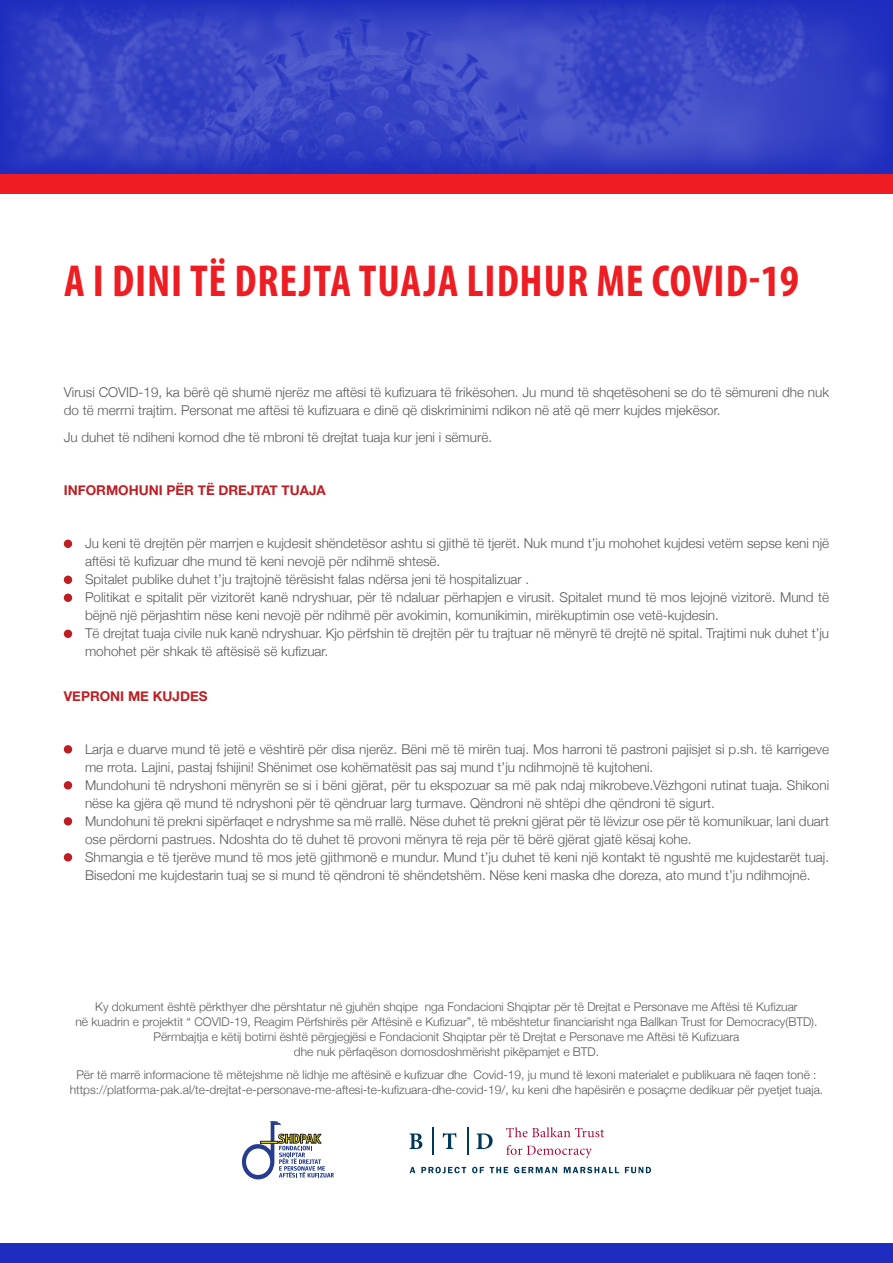
<style>
.page{position:relative;width:893px;height:1263px;background:#fff}
.page>*{position:absolute;margin:0;border:0;box-sizing:border-box;transform-origin:0 0}
.titull{font:700 condensed 45px "Myriad Pro";letter-spacing:.02em;color:#ee1d23}
.teksti_7_-7{font:300 13.5px/18px "Helvetica Neue";color:#57585a}
.teksi{font:300 13.5px/18px "Helvetica Neue";color:#57585a}
.teksti_bold{font:700 13.5px "Helvetica Neue";color:#be1e23}
.teksi-2{font:300 12px/15px "Helvetica Neue";color:#57585a;text-align:center}
</style>
<div class="page">
<img style="left:0;top:0;width:893px;height:174px">
<div style="left:64px;top:540px;width:8px;height:8px;background:#be1e23;border-radius:50%"></div>
<div style="left:64px;top:576px;width:8px;height:8px;background:#be1e23;border-radius:50%"></div>
<div style="left:64px;top:594px;width:8px;height:8px;background:#be1e23;border-radius:50%"></div>
<div style="left:64px;top:630px;width:8px;height:8px;background:#be1e23;border-radius:50%"></div>
<div style="left:64px;top:745px;width:8px;height:8px;background:#be1e23;border-radius:50%"></div>
<div style="left:64px;top:781px;width:8px;height:8px;background:#be1e23;border-radius:50%"></div>
<div style="left:64px;top:817px;width:8px;height:8px;background:#be1e23;border-radius:50%"></div>
<div style="left:64px;top:853px;width:8px;height:8px;background:#be1e23;border-radius:50%"></div>
<div style="left:0;top:1244px;width:893px;height:19px;background:#1e2dbe"></div>
<div style="left:0;top:174px;width:893px;height:19px;background:#ee1d23"></div>
<svg style="left:242px;top:1121px;width:92px;height:58px"></svg>
<svg style="left:409px;top:1133px;width:13px;height:16px"></svg>
<svg style="left:443px;top:1133px;width:13px;height:16px"></svg>
<svg style="left:476px;top:1133px;width:17px;height:16px"></svg>
<svg style="left:432px;top:1127px;width:1px;height:28px"></svg>
<svg style="left:468px;top:1127px;width:1px;height:28px"></svg>
<svg style="left:506px;top:1127px;width:98px;height:10px"></svg>
<svg style="left:506px;top:1145px;width:86px;height:13px"></svg>
<svg style="left:410px;top:1167px;width:5px;height:6px"></svg>
<svg style="left:421px;top:1167px;width:45px;height:6px"></svg>
<svg style="left:472px;top:1167px;width:12px;height:6px"></svg>
<svg style="left:490px;top:1167px;width:18px;height:6px"></svg>
<svg style="left:514px;top:1167px;width:43px;height:6px"></svg>
<svg style="left:564px;top:1167px;width:55px;height:6px"></svg>
<svg style="left:625px;top:1167px;width:26px;height:6px"></svg>
<p class="titull" style="left:64px;top:253px;width:736px">A I DINI TË DREJTA TUAJA LIDHUR ME COVID-19</p>
<p class="teksi" style="left:64px;top:383px;width:767px">Virusi COVID-19, ka bërë që shumë njerëz me aftësi të kufizuara të frikësohen. Ju mund të shqetësoheni se do të sëmureni dhe nuk do të merrni trajtim. Personat me aftësi të kufizuara e dinë që diskriminimi ndikon në atë që merr kujdes mjekësor.</p>
<p class="teksi" style="left:64px;top:428px;width:430px">Ju duhet të ndiheni komod dhe të mbroni të drejtat tuaja kur jeni i sëmurë.</p>
<p class="teksti_bold" style="left:64px;top:482px;width:264px">INFORMOHUNI PËR TË DREJTAT TUAJA</p>
<p class="teksti_7_-7" style="left:85px;top:534px;width:746px">Ju keni të drejtën për marrjen e kujdesit shëndetësor ashtu si gjithë të tjerët. Nuk mund t’ju mohohet kujdesi vetëm sepse keni një aftësi të kufizuar dhe mund të keni nevojë për ndihmë shtesë.</p>
<p class="teksti_7_-7" style="left:85px;top:570px;width:446px">Spitalet publike duhet t’ju trajtojnë tërësisht falas ndërsa jeni të hospitalizuar .</p>
<p class="teksti_7_-7" style="left:85px;top:588px;width:746px">Politikat e spitalit për vizitorët kanë ndryshuar, për të ndaluar përhapjen e virusit. Spitalet mund të mos lejojnë vizitorë. Mund të bëjnë një përjashtim nëse keni nevojë për ndihmë për avokimin, komunikimin, mirëkuptimin ose vetë-kujdesin.</p>
<p class="teksti_7_-7" style="left:85px;top:624px;width:746px">Të drejtat tuaja civile nuk kanë ndryshuar. Kjo përfshin të drejtën për tu trajtuar në mënyrë të drejtë në spital. Trajtimi nuk duhet t’ju mohohet për shkak të aftësisë së kufizuar.</p>
<p class="teksti_bold" style="left:64px;top:687px;width:145px">VEPRONI ME KUJDES</p>
<p class="teksti_7_-7" style="left:85px;top:739px;width:746px">Larja e duarve mund të jetë e vështirë për disa njerëz. Bëni më të mirën tuaj. Mos harroni të pastroni pajisjet si p.sh. të karrigeve me rrota. Lajini, pastaj fshijini! Shënimet ose kohëmatësit pas saj mund t’ju ndihmojnë të kujtoheni.</p>
<p class="teksti_7_-7" style="left:85px;top:775px;width:746px">Mundohuni të ndryshoni mënyrën se si i bëni gjërat, për tu ekspozuar sa më pak ndaj mikrobeve.Vëzhgoni rutinat tuaja. Shikoni nëse ka gjëra që mund të ndryshoni për të qëndruar larg turmave. Qëndroni në shtëpi dhe qëndroni të sigurt.</p>
<p class="teksti_7_-7" style="left:85px;top:811px;width:746px">Mundohuni të prekni sipërfaqet e ndryshme sa më rrallë. Nëse duhet të prekni gjërat për të lëvizur ose për të komunikuar, lani duart ose përdorni pastrues. Ndoshta do të duhet të provoni mënyra të reja për të bërë gjërat gjatë kësaj kohe.</p>
<p class="teksti_7_-7" style="left:85px;top:847px;width:746px">Shmangia e të tjerëve mund të mos jetë gjithmonë e mundur. Mund t’ju duhet të keni një kontakt të ngushtë me kujdestarët tuaj.<br>Bisedoni me kujdestarin tuaj se si mund të qëndroni të shëndetshëm. Nëse keni maska dhe doreza, ato mund t’ju ndihmojnë.</p>
<p class="teksi-2" style="left:95px;top:998px;width:704px">Ky dokument është përkthyer dhe përshtatur në gjuhën shqipe nga Fondacioni Shqiptar për të Drejtat e Personave me Aftësi të Kufizuar</p>
<p class="teksi-2" style="left:75px;top:1013px;width:743px">në kuadrin e projektit “ COVID-19, Reagim Përfshirës për Aftësinë e Kufizuar”, të mbështetur financiarisht nga Ballkan Trust for Democracy(BTD).</p>
<p class="teksi-2" style="left:153px;top:1028px;width:587px">Përmbajtja e këtij botimi është përgjegjësi e Fondacionit Shqiptar për të Drejtat e Personave me Aftësi të Kufizuara</p>
<p class="teksi-2" style="left:294px;top:1043px;width:307px">dhe nuk përfaqëson domosdoshmërisht pikëpamjet e BTD.</p>
<p class="teksi-2" style="left:70px;top:1067px;width:755px">Për të marrë informacione të mëtejshme në lidhje me aftësinë e kufizuar dhe Covid-19, ju mund të lexoni materialet e publikuara në faqen tonë : https://platforma-pak.al/te-drejtat-e-personave-me-aftesi-te-kufizuara-dhe-covid-19/, ku keni dhe hapësirën e posaçme dedikuar për pyetjet tuaja.</p>
</div>
